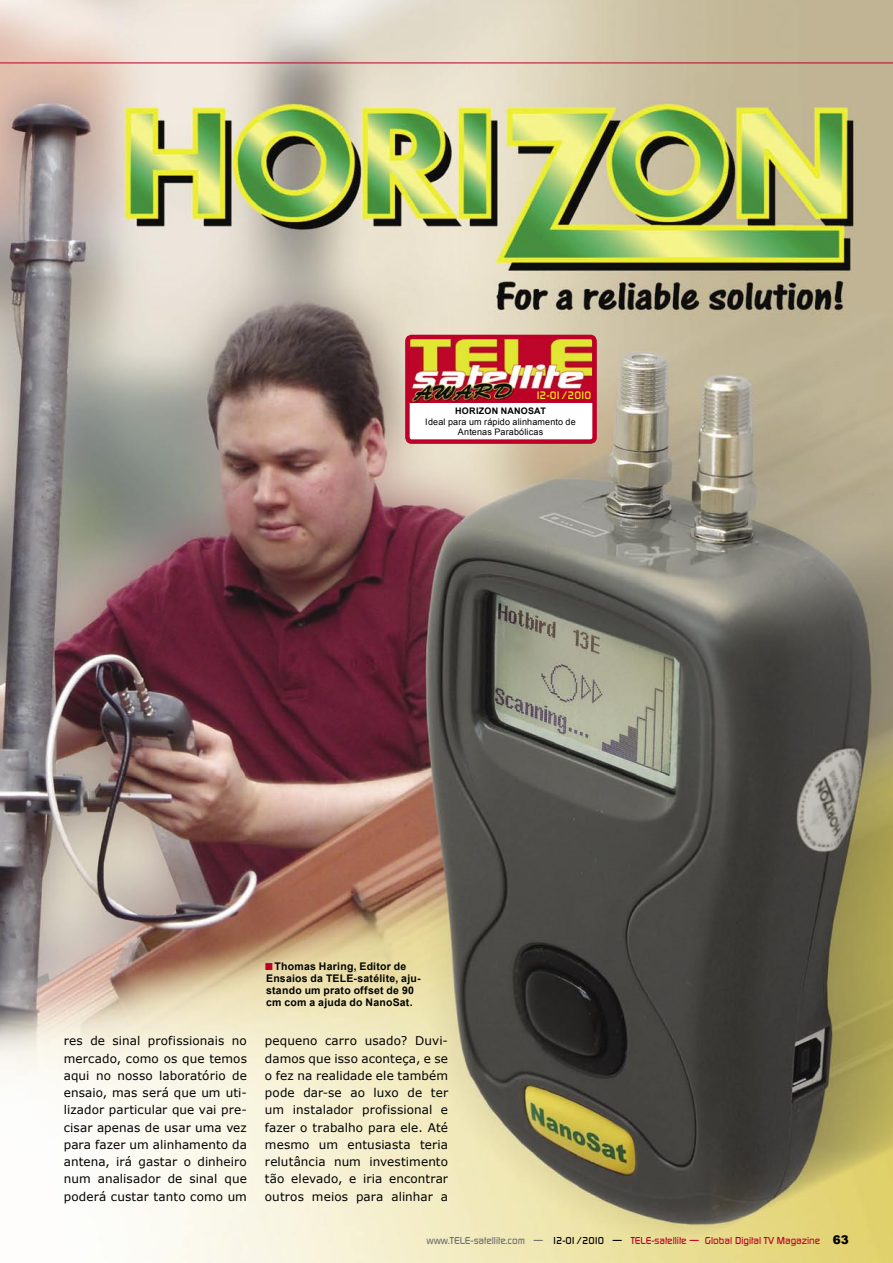
<style>
.page{position:relative;width:893px;height:1263px;background:#fff}
.page>*{position:absolute;margin:0;border:0;box-sizing:border-box;transform-origin:0 0}
.t1{font:15px "Arial";color:#be0027}
.Text-ENG{font:12px/17.2px "Verdana";letter-spacing:.01em;color:#000;text-align:justify}
.Bilduntertitel{font:700 10.5px/12px "Arial";letter-spacing:.02em;color:#000}
.t2{font:500 10.5px "Digital";letter-spacing:-.18em;color:#f7f410}
.Bottom-text{font:500 9.75px "Digital";color:#be0027}
.Text-ENG-2{font:9px/10.5px "Arial";letter-spacing:.02em;color:#000;text-align:center}
.Text-ENG-3{font:700 9px "Arial";letter-spacing:.03em;color:#000}
.s1{color:#6f6f6f}
.s2{color:#000}
.s3{font-family:"Arial";font-weight:900;font-size:12px;color:#000}
</style>
<div class="page">
<img style="left:0;top:0;width:893px;height:1263px">
<hr style="left:0;top:63px;width:893px;height:1px;background:#be0027">
<img style="left:403px;top:332px;width:196px;height:110px">
<p class="t2" style="left:535px;top:389px;width:58px">12-01/2010</p>
<p class="Text-ENG-3" style="left:455px;top:405px;width:92px">HORIZON NANOSAT</p>
<p class="Text-ENG-2" style="left:425px;top:416px;width:152px">Ideal para um rápido alinhamento de<br>Antenas Parabólicas</p>
<p class="Bilduntertitel" style="left:266px;top:960px;width:156px;text-indent:9px">Thomas Haring, Editor de<br>Ensaios da TELE-satélite, aju&shy;stando um prato offset de 90 cm com a ajuda do NanoSat.</p>
<p class="t1" style="left:265px;top:955px;width:11px">■</p>
<p class="Text-ENG" style="left:64px;top:1032px;width:185px">res de sinal profissionais no mercado, como os que temos aqui no nosso laboratório de ensaio, mas será que um uti&shy;lizador particular que vai pre&shy;cisar apenas de usar uma vez para fazer um alinhamento da antena, irá gastar o dinheiro num analisador de sinal que poderá custar tanto como um</p>
<p class="Text-ENG" style="left:265px;top:1032px;width:185px">pequeno carro usado? Duvi&shy;damos que isso aconteça, e se o fez na realidade ele também pode dar-se ao luxo de ter um instalador profissional e fazer o trabalho para ele. Até mesmo um entusiasta teria relutância num investimento tão elevado, e iria encontrar outros meios para alinhar a</p>
<p class="Bottom-text" style="left:426px;top:1235px;width:424px"><span class="s1">www.TELE-satellite.com —</span> <span class="s2">12-01/2010 —</span> TELE-satellite — Global Digital TV Magazine <span class="s3">63</span></p>
</div>
